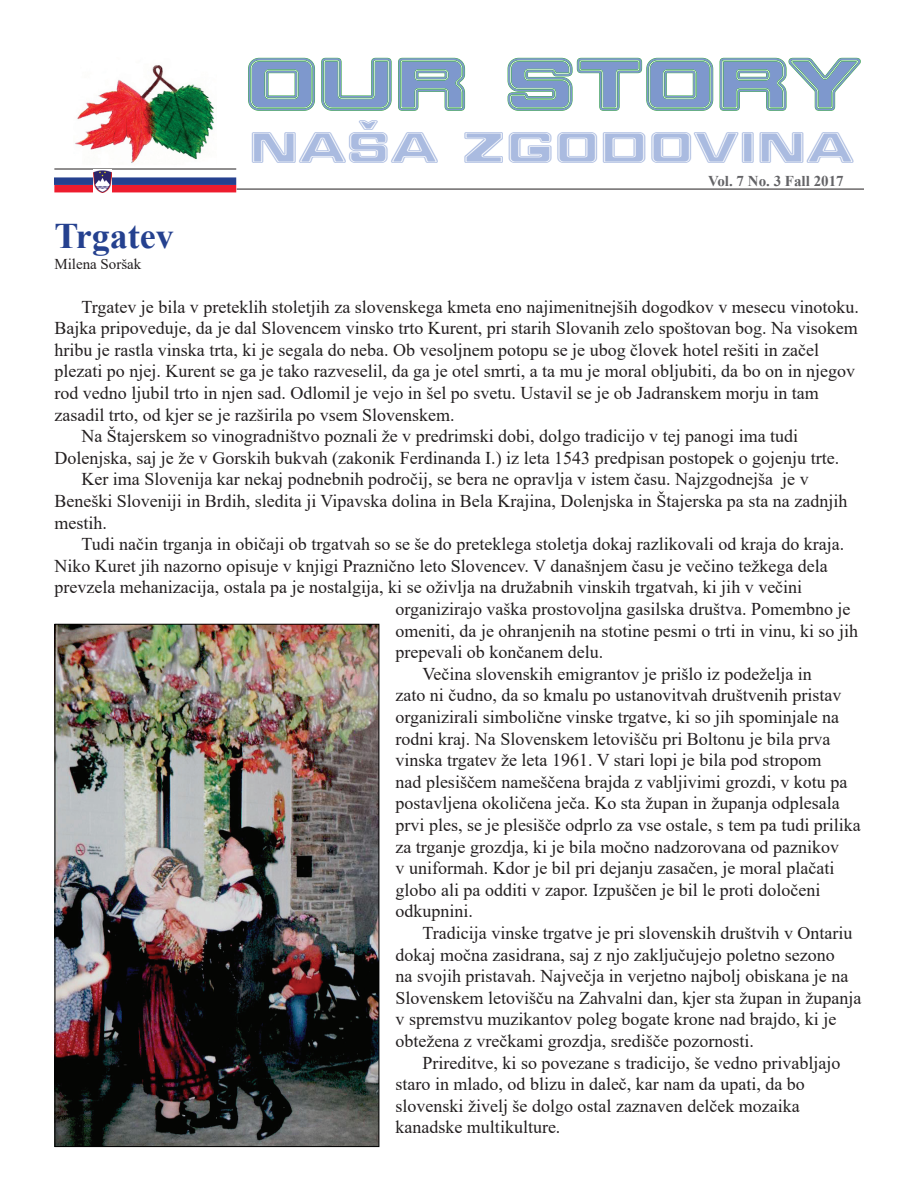
<style>
.page{position:relative;width:918px;height:1188px;background:#fff}
.page>*{position:absolute;margin:0;border:0;box-sizing:border-box;transform-origin:0 0}
.t1{font:700 expanded 75px "Millenium BT";color:#7e98cd}
.t2{font:700 expanded 45px "Millenium BT";letter-spacing:.04em;color:#aabbe0}
.t3{font:700 36px "Times New Roman";color:#25418f}
.t4{font:18px "Times New Roman";color:#231f20}
.t5{font:700 15px "Times New Roman";color:#636366}
.t6{font:15px "Times New Roman";color:#231f20}
</style>
<div class="page">
<img style="left:75px;top:65px;width:140px;height:98px">
<svg style="left:248px;top:58px;width:67px;height:53px"></svg>
<svg style="left:321px;top:58px;width:71px;height:53px"></svg>
<svg style="left:398px;top:58px;width:67px;height:53px"></svg>
<svg style="left:507px;top:58px;width:354px;height:53px"></svg>
<hr style="left:237px;top:189px;width:627px;height:1px;background:#231f20">
<div style="left:54px;top:185px;width:182px;height:7px;background:#ee1c2e"></div>
<div style="left:54px;top:177px;width:182px;height:8px;background:#25418f"></div>
<hr style="left:54px;top:169px;width:182px;height:1px;background:#231f20">
<img style="left:93px;top:169px;width:18px;height:23px">
<img style="left:57px;top:626px;width:320px;height:519px">
<h1 class="t1" style="left:245px;top:34px;width:616px">OUR STORY</h1>
<h2 class="t2" style="left:250px;top:117px;width:605px">NAŠA ZGODOVINA</h2>
<p class="t5" style="left:708px;top:170px;width:137px">Vol. 7 No. 3 Fall 2017</p>
<h3 class="t3" style="left:54px;top:210px;width:121px">Trgatev</h3>
<p class="t6" style="left:54px;top:254px;width:89px">Milena Soršak</p>
<p class="t4" style="left:81px;top:294px;width:779px">Trgatev je bila v preteklih stoletjih za slovenskega kmeta eno najimenitnejših dogodkov v mesecu vinotoku.</p>
<p class="t4" style="left:54px;top:315px;width:805px">Bajka pripoveduje, da je dal Slovencem vinsko trto Kurent, pri starih Slovanih zelo spoštovan bog. Na visokem</p>
<p class="t4" style="left:54px;top:337px;width:766px">hribu je rastla vinska trta, ki je segala do neba. Ob vesoljnem potopu se je ubog človek hotel rešiti in začel</p>
<p class="t4" style="left:54px;top:359px;width:802px">plezati po njej. Kurent se ga je tako razveselil, da ga je otel smrti, a ta mu je moral obljubiti, da bo on in njegov</p>
<p class="t4" style="left:54px;top:380px;width:766px">rod vedno ljubil trto in njen sad. Odlomil je vejo in šel po svetu. Ustavil se je ob Jadranskem morju in tam</p>
<p class="t4" style="left:54px;top:402px;width:402px">zasadil trto, od kjer se je razširila po vsem Slovenskem.</p>
<p class="t4" style="left:81px;top:423px;width:718px">Na Štajerskem so vinogradništvo poznali že v predrimski dobi, dolgo tradicijo v tej panogi ima tudi</p>
<p class="t4" style="left:54px;top:445px;width:786px">Dolenjska, saj je že v Gorskih bukvah (zakonik Ferdinanda I.) iz leta 1543 predpisan postopek o gojenju trte.</p>
<p class="t4" style="left:81px;top:467px;width:729px">Ker ima Slovenija kar nekaj podnebnih področij, se bera ne opravlja v istem času. Najzgodnejša je v</p>
<p class="t4" style="left:54px;top:488px;width:795px">Beneški Sloveniji in Brdih, sledita ji Vipavska dolina in Bela Krajina, Dolenjska in Štajerska pa sta na zadnjih</p>
<p class="t4" style="left:54px;top:510px;width:54px">mestih.</p>
<p class="t4" style="left:81px;top:531px;width:765px">Tudi način trganja in običaji ob trgatvah so se še do preteklega stoletja dokaj razlikovali od kraja do kraja.</p>
<p class="t4" style="left:54px;top:553px;width:775px">Niko Kuret jih nazorno opisuje v knjigi Praznično leto Slovencev. V današnjem času je večino težkega dela</p>
<p class="t4" style="left:54px;top:575px;width:749px">prevzela mehanizacija, ostala pa je nostalgija, ki se oživlja na družabnih vinskih trgatvah, ki jih v večini</p>
<p class="t4" style="left:396px;top:596px;width:457px">organizirajo vaška prostovoljna gasilska društva. Pomembno je</p>
<p class="t4" style="left:396px;top:618px;width:464px">omeniti, da je ohranjenih na stotine pesmi o trti in vinu, ki so jih</p>
<p class="t4" style="left:396px;top:639px;width:209px">prepevali ob končanem delu.</p>
<p class="t4" style="left:423px;top:661px;width:391px">Večina slovenskih emigrantov je prišlo iz podeželja in</p>
<p class="t4" style="left:396px;top:683px;width:447px">zato ni čudno, da so kmalu po ustanovitvah društvenih pristav</p>
<p class="t4" style="left:396px;top:704px;width:445px">organizirali simbolične vinske trgatve, ki so jih spominjale na</p>
<p class="t4" style="left:396px;top:726px;width:436px">rodni kraj. Na Slovenskem letovišču pri Boltonu je bila prva</p>
<p class="t4" style="left:396px;top:747px;width:427px">vinska trgatev že leta 1961. V stari lopi je bila pod stropom</p>
<p class="t4" style="left:396px;top:769px;width:453px">nad plesiščem nameščena brajda z vabljivimi grozdi, v kotu pa</p>
<p class="t4" style="left:396px;top:791px;width:446px">postavljena okoličena ječa. Ko sta župan in županja odplesala</p>
<p class="t4" style="left:396px;top:812px;width:467px">prvi ples, se je plesišče odprlo za vse ostale, s tem pa tudi prilika</p>
<p class="t4" style="left:396px;top:834px;width:445px">za trganje grozdja, ki je bila močno nadzorovana od paznikov</p>
<p class="t4" style="left:396px;top:855px;width:440px">v uniformah. Kdor je bil pri dejanju zasačen, je moral plačati</p>
<p class="t4" style="left:396px;top:877px;width:426px">globo ali pa odditi v zapor. Izpuščen je bil le proti določeni</p>
<p class="t4" style="left:396px;top:899px;width:79px">odkupnini.</p>
<p class="t4" style="left:423px;top:920px;width:431px">Tradicija vinske trgatve je pri slovenskih društvih v Ontariu</p>
<p class="t4" style="left:396px;top:942px;width:441px">dokaj močna zasidrana, saj z njo zaključujejo poletno sezono</p>
<p class="t4" style="left:396px;top:963px;width:454px">na svojih pristavah. Največja in verjetno najbolj obiskana je na</p>
<p class="t4" style="left:396px;top:985px;width:467px">Slovenskem letovišču na Zahvalni dan, kjer sta župan in županja</p>
<p class="t4" style="left:396px;top:1007px;width:442px">v spremstvu muzikantov poleg bogate krone nad brajdo, ki je</p>
<p class="t4" style="left:396px;top:1028px;width:360px">obtežena z vrečkami grozdja, središče pozornosti.</p>
<p class="t4" style="left:423px;top:1050px;width:419px">Prireditve, ki so povezane s tradicijo, še vedno privabljajo</p>
<p class="t4" style="left:396px;top:1071px;width:411px">staro in mlado, od blizu in daleč, kar nam da upati, da bo</p>
<p class="t4" style="left:396px;top:1093px;width:406px">slovenski živelj še dolgo ostal zaznaven delček mozaika</p>
<p class="t4" style="left:396px;top:1115px;width:166px">kanadske multikulture.</p>
</div>
